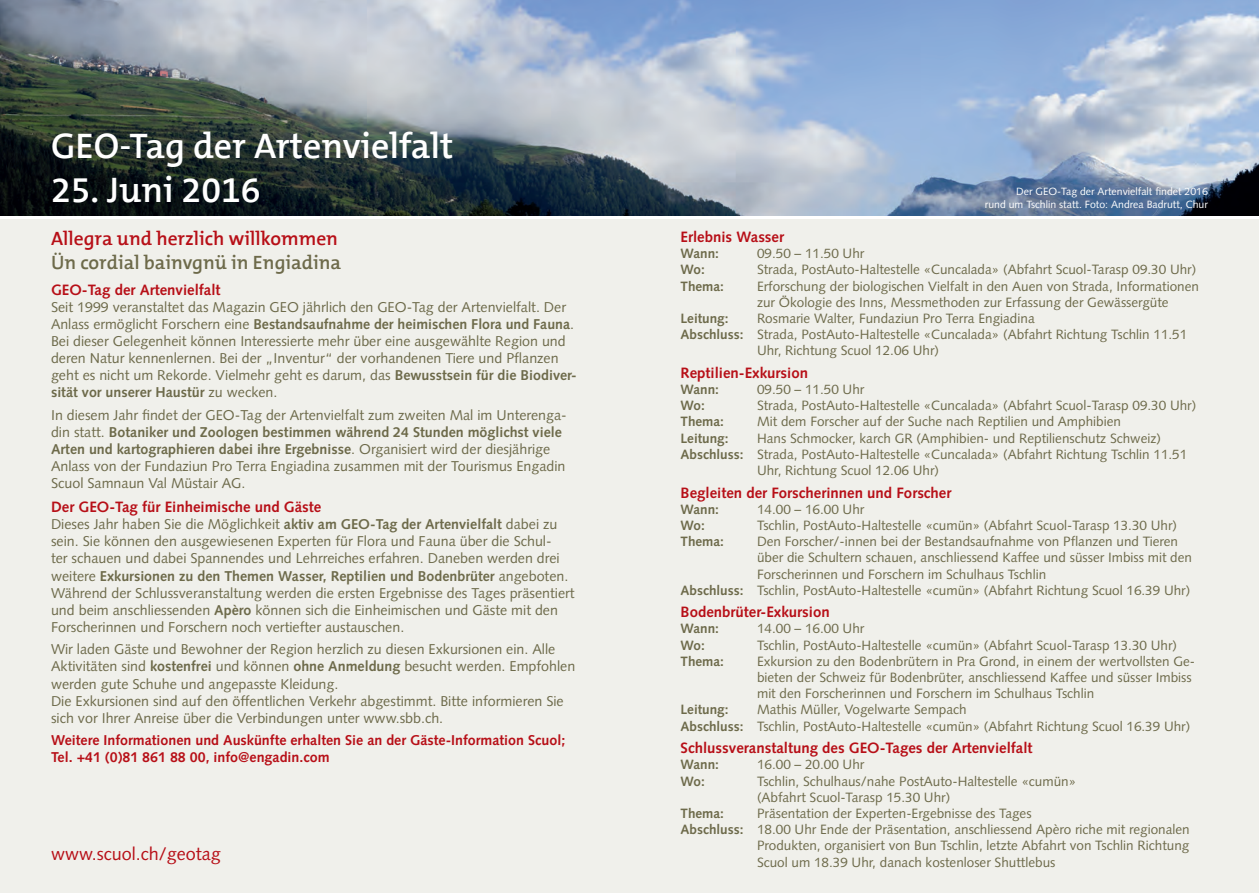
<style>
.page{position:relative;width:1259px;height:893px;background:#fff}
.page>*{position:absolute;margin:0;border:0;box-sizing:border-box;transform-origin:0 0}
.t1{font:600 36px "The Mix B";color:#fff}
.t2{font:600 19.5px "The Mix B";color:#b70f17}
.t3{font:600 19.5px "The Mix B";color:#6d6a4a}
.t4{font:18px "Syntax LT Std";color:#b70f17}
.t5{font:700 15px "Syntax LT Std";color:#b70f17}
.t6{font:14.25px/17.1px "Syntax LT Std";color:#6d6a4a}
.t7{font:700 14.25px/17.1px "Syntax LT Std";color:#b70f17}
.t8{font:13.5px/16.2px "Syntax LT Std";color:#6d6a4a}
.t9{font:700 13.5px "Syntax LT Std";color:#6d6a4a}
.t10{font:10.5px/12.6px "Syntax LT Std";color:#fff;text-align:right}
.s1{font-weight:700}
</style>
<div class="page">
<img style="left:0;top:0;width:1259px;height:216px">
<div style="left:0;top:220px;width:1259px;height:673px;background:#f0f0eb"></div>
<h1 class="t1" style="left:51px;top:123px;width:404px">GEO-Tag der Artenvielfalt</h1>
<h1 class="t1" style="left:51px;top:166px;width:211px">25. Juni 2016</h1>
<h2 class="t2" style="left:51px;top:226px;width:288px">Allegra und herzlich willkommen</h2>
<h2 class="t3" style="left:51px;top:250px;width:292px">Ün cordial bainvgnü in Engiadina</h2>
<p class="t5" style="left:51px;top:281px;width:171px">GEO-Tag der Artenvielfalt</p>
<p class="t6" style="left:51px;top:298px;width:527px">Seit 1999 veranstaltet das Magazin GEO jährlich den GEO-Tag der Artenvielfalt. Der Anlass ermöglicht Forschern eine <span class="s1">Bestandsaufnahme der heimischen Flora und Fauna</span>.<br>Bei dieser Gelegenheit können Interessierte mehr über eine ausgewählte Region und deren Natur kennenlernen. Bei der „Inventur“ der vorhandenen Tiere und Pflanzen geht es nicht um Rekorde. Vielmehr geht es darum, das <span class="s1">Bewusstsein für die Biodiver&shy;sität vor unserer Haustür</span> zu wecken.</p>
<p class="t6" style="left:51px;top:406px;width:517px">In diesem Jahr findet der GEO-Tag der Artenvielfalt zum zweiten Mal im Unterenga&shy;din statt. <span class="s1">Botaniker und Zoologen bestimmen während 24 Stunden möglichst viele Arten und kartographieren dabei ihre Ergebnisse</span>. Organisiert wird der diesjährige Anlass von der Fundaziun Pro Terra Engiadina zusammen mit der Tourismus Engadin Scuol Samnaun Val Müstair AG.</p>
<p class="t5" style="left:51px;top:498px;width:272px">Der GEO-Tag für Einheimische und Gäste</p>
<p class="t6" style="left:51px;top:516px;width:525px">Dieses Jahr haben Sie die Möglichkeit <span class="s1">aktiv am GEO-Tag der Artenvielfalt</span> dabei zu sein. Sie können den ausgewiesenen Experten für Flora und Fauna über die Schul-<br>ter schauen und dabei Spannendes und Lehrreiches erfahren. Daneben werden drei weitere <span class="s1">Exkursionen zu den Themen Wasser, Reptilien und Bodenbrüter</span> angeboten.<br>Während der Schlussveranstaltung werden die ersten Ergebnisse des Tages präsentiert und beim anschliessenden <span class="s1">Apèro</span> können sich die Einheimischen und Gäste mit den Forscherinnen und Forschern noch vertiefter austauschen.</p>
<p class="t6" style="left:51px;top:641px;width:526px">Wir laden Gäste und Bewohner der Region herzlich zu diesen Exkursionen ein. Alle Aktivitäten sind <span class="s1">kostenfrei</span> und können <span class="s1">ohne Anmeldung</span> besucht werden. Empfohlen werden gute Schuhe und angepasste Kleidung.<br>Die Exkursionen sind auf den öffentlichen Verkehr abgestimmt. Bitte informieren Sie sich vor Ihrer Anreise über die Verbindungen unter www.sbb.ch.</p>
<p class="t7" style="left:51px;top:732px;width:516px">Weitere Informationen und Auskünfte erhalten Sie an der Gäste-Information Scuol;<br>Tel. +41 (0)81 861 88 00, info@engadin.com</p>
<h3 class="t4" style="left:51px;top:843px;width:171px">www.scuol.ch/geotag</h3>
<p class="t10" style="left:985px;top:185px;width:224px">Der GEO-Tag der Artenvielfalt findet 2016<br>rund um Tschlin statt. Foto: Andrea Badrutt, Chur</p>
<p class="t5" style="left:680px;top:228px;width:105px">Erlebnis Wasser</p>
<p class="t9" style="left:680px;top:246px;width:40px">Wann:</p>
<p class="t8" style="left:757px;top:245px;width:109px">09.50 – 11.50 Uhr</p>
<p class="t9" style="left:680px;top:262px;width:26px">Wo:</p>
<p class="t8" style="left:757px;top:262px;width:441px">Strada, PostAuto-Haltestelle «Cuncalada» (Abfahrt Scuol-Tarasp 09.30 Uhr)</p>
<p class="t9" style="left:680px;top:278px;width:45px">Thema:</p>
<p class="t8" style="left:757px;top:278px;width:443px">Erforschung der biologischen Vielfalt in den Auen von Strada, Informationen zur Ökologie des Inns, Messmethoden zur Erfassung der Gewässergüte</p>
<p class="t9" style="left:680px;top:311px;width:50px">Leitung:</p>
<p class="t8" style="left:757px;top:310px;width:279px">Rosmarie Walter, Fundaziun Pro Terra Engiadina</p>
<p class="t8" style="left:680px;top:326px;width:508px"><span class="s1">Abschluss:</span> Strada, PostAuto-Haltestelle «Cuncalada» (Abfahrt Richtung Tschlin 11.51</p>
<p class="t8" style="left:757px;top:343px;width:183px">Uhr, Richtung Scuol 12.06 Uhr)</p>
<p class="t5" style="left:680px;top:364px;width:129px">Reptilien-Exkursion</p>
<p class="t9" style="left:680px;top:382px;width:40px">Wann:</p>
<p class="t8" style="left:757px;top:381px;width:109px">09.50 – 11.50 Uhr</p>
<p class="t9" style="left:680px;top:398px;width:26px">Wo:</p>
<p class="t8" style="left:757px;top:397px;width:441px">Strada, PostAuto-Haltestelle «Cuncalada» (Abfahrt Scuol-Tarasp 09.30 Uhr)</p>
<p class="t9" style="left:680px;top:414px;width:45px">Thema:</p>
<p class="t8" style="left:757px;top:414px;width:365px">Mit dem Forscher auf der Suche nach Reptilien und Amphibien</p>
<p class="t9" style="left:680px;top:430px;width:50px">Leitung:</p>
<p class="t8" style="left:757px;top:430px;width:405px">Hans Schmocker, karch GR (Amphibien- und Reptilienschutz Schweiz)</p>
<p class="t8" style="left:680px;top:446px;width:508px"><span class="s1">Abschluss:</span> Strada, PostAuto-Haltestelle «Cuncalada» (Abfahrt Richtung Tschlin 11.51</p>
<p class="t8" style="left:757px;top:462px;width:183px">Uhr, Richtung Scuol 12.06 Uhr)</p>
<p class="t5" style="left:680px;top:484px;width:272px">Begleiten der Forscherinnen und Forscher</p>
<p class="t9" style="left:680px;top:501px;width:40px">Wann:</p>
<p class="t8" style="left:757px;top:501px;width:109px">14.00 – 16.00 Uhr</p>
<p class="t9" style="left:680px;top:518px;width:26px">Wo:</p>
<p class="t8" style="left:757px;top:517px;width:421px">Tschlin, PostAuto-Haltestelle «cumün» (Abfahrt Scuol-Tarasp 13.30 Uhr)</p>
<p class="t9" style="left:680px;top:534px;width:45px">Thema:</p>
<p class="t8" style="left:757px;top:533px;width:422px">Den Forscher/-innen bei der Bestandsaufnahme von Pflanzen und Tieren</p>
<p class="t8" style="left:757px;top:550px;width:436px">über die Schultern schauen, anschliessend Kaffee und süsser Imbiss mit den</p>
<p class="t8" style="left:757px;top:566px;width:291px">Forscherinnen und Forschern im Schulhaus Tschlin</p>
<p class="t8" style="left:680px;top:582px;width:511px"><span class="s1">Abschluss:</span> Tschlin, PostAuto-Haltestelle «cumün» (Abfahrt Richtung Scuol 16.39 Uhr)</p>
<p class="t5" style="left:680px;top:603px;width:151px">Bodenbrüter-Exkursion</p>
<p class="t9" style="left:680px;top:621px;width:40px">Wann:</p>
<p class="t8" style="left:757px;top:621px;width:109px">14.00 – 16.00 Uhr</p>
<p class="t9" style="left:680px;top:637px;width:26px">Wo:</p>
<p class="t8" style="left:757px;top:637px;width:421px">Tschlin, PostAuto-Haltestelle «cumün» (Abfahrt Scuol-Tarasp 13.30 Uhr)</p>
<p class="t9" style="left:680px;top:653px;width:45px">Thema:</p>
<p class="t8" style="left:757px;top:653px;width:439px">Exkursion zu den Bodenbrütern in Pra Grond, in einem der wertvollsten Ge&shy;bieten der Schweiz für Bodenbrüter, anschliessend Kaffee und süsser Imbiss mit den Forscherinnen und Forschern im Schulhaus Tschlin</p>
<p class="t9" style="left:680px;top:702px;width:50px">Leitung:</p>
<p class="t8" style="left:680px;top:702px;width:511px;text-indent:77px">Mathis Müller, Vogelwarte Sempach<br><span class="s1">Abschluss:</span> Tschlin, PostAuto-Haltestelle «cumün» (Abfahrt Richtung Scuol 16.39 Uhr)</p>
<p class="t5" style="left:680px;top:739px;width:353px">Schlussveranstaltung des GEO-Tages der Artenvielfalt</p>
<p class="t9" style="left:680px;top:757px;width:40px">Wann:</p>
<p class="t8" style="left:757px;top:757px;width:109px">16.00 – 20.00 Uhr</p>
<p class="t9" style="left:680px;top:773px;width:26px">Wo:</p>
<p class="t8" style="left:757px;top:773px;width:321px">Tschlin, Schulhaus/nahe PostAuto-Haltestelle «cumün» (Abfahrt Scuol-Tarasp 15.30 Uhr)</p>
<p class="t9" style="left:680px;top:806px;width:45px">Thema:</p>
<p class="t8" style="left:757px;top:805px;width:276px">Präsentation der Experten-Ergebnisse des Tages</p>
<p class="t8" style="left:680px;top:821px;width:511px"><span class="s1">Abschluss:</span> 18.00 Uhr Ende der Präsentation, anschliessend Apèro riche mit regionalen</p>
<p class="t8" style="left:757px;top:838px;width:434px">Produkten, organisiert von Bun Tschlin, letzte Abfahrt von Tschlin Richtung</p>
<p class="t8" style="left:757px;top:854px;width:300px">Scuol um 18.39 Uhr, danach kostenloser Shuttlebus</p>
</div>
